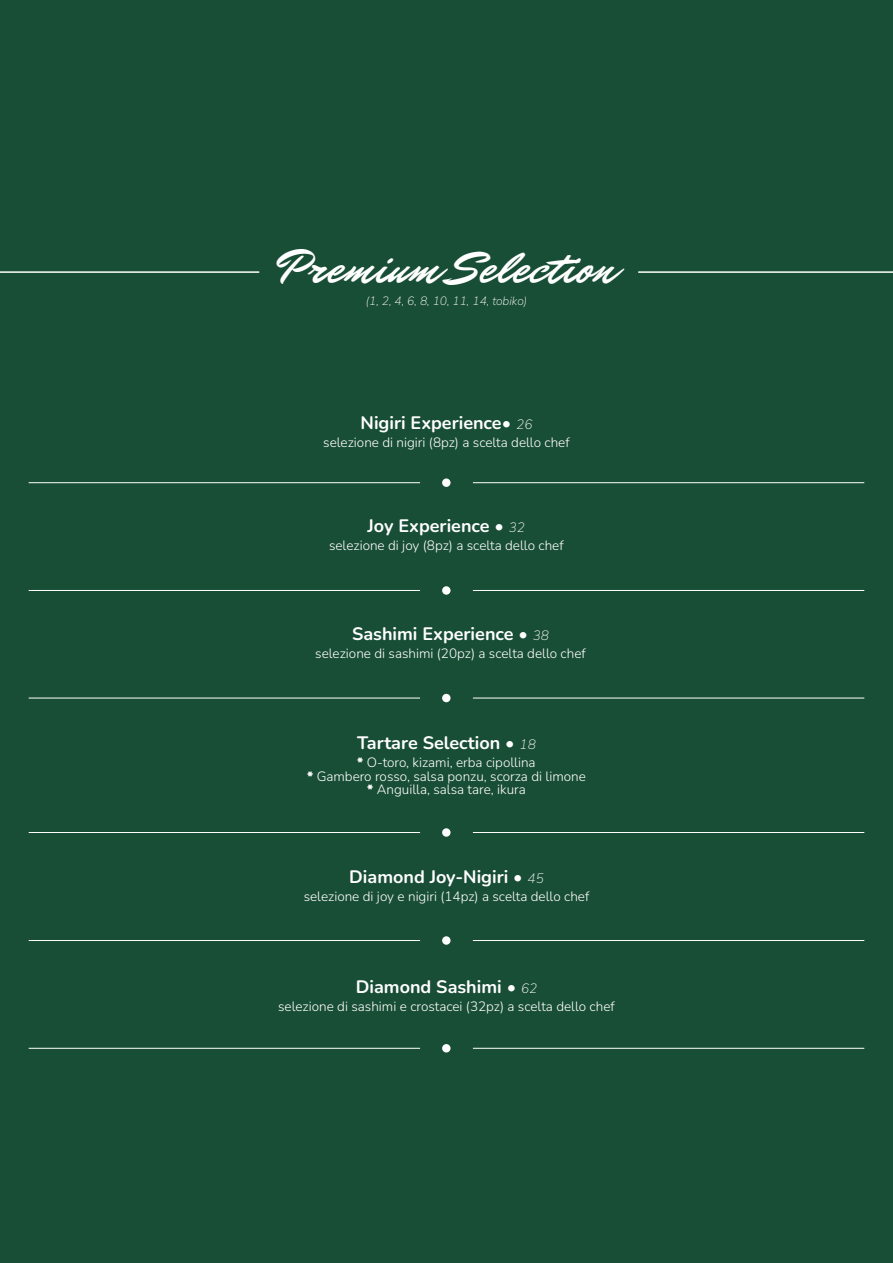
<style>
.page{position:relative;width:893px;height:1263px;background:#194e36}
.page>*{position:absolute;margin:0;border:0;box-sizing:border-box;transform-origin:0 0}
.t1{font:48px "Mr Dafoe";color:#fff}
.t2{font:700 18px "Nunito";color:#fff}
.t3{font:300 13.5px/13.5px "Nunito";color:#fff;text-align:center}
.t4{font:italic 200 12px "Nunito";color:#fff}
.s1{font-weight:200;font-style:italic;font-size:13.5px}
.s2{font-weight:900}
</style>
<div class="page">
<hr style="left:0;top:271px;width:259px;height:2px;background:#fff">
<hr style="left:639px;top:271px;width:254px;height:2px;background:#fff">
<hr style="left:29px;top:832px;width:391px;height:1px;background:#fff">
<hr style="left:473px;top:832px;width:391px;height:1px;background:#fff">
<div style="left:442px;top:828px;width:9px;height:9px;background:#fff;border-radius:50%"></div>
<hr style="left:29px;top:940px;width:391px;height:1px;background:#fff">
<hr style="left:473px;top:940px;width:391px;height:1px;background:#fff">
<div style="left:442px;top:936px;width:9px;height:9px;background:#fff;border-radius:50%"></div>
<hr style="left:29px;top:1048px;width:391px;height:1px;background:#fff">
<hr style="left:473px;top:1048px;width:391px;height:1px;background:#fff">
<div style="left:442px;top:1044px;width:9px;height:8px;background:#fff;border-radius:50%"></div>
<hr style="left:29px;top:698px;width:391px;height:1px;background:#fff">
<hr style="left:473px;top:698px;width:391px;height:1px;background:#fff">
<div style="left:442px;top:694px;width:9px;height:8px;background:#fff;border-radius:50%"></div>
<hr style="left:29px;top:590px;width:391px;height:1px;background:#fff">
<hr style="left:473px;top:590px;width:391px;height:1px;background:#fff">
<div style="left:442px;top:586px;width:9px;height:9px;background:#fff;border-radius:50%"></div>
<hr style="left:29px;top:482px;width:391px;height:1px;background:#fff">
<hr style="left:473px;top:482px;width:391px;height:1px;background:#fff">
<div style="left:442px;top:478px;width:9px;height:9px;background:#fff;border-radius:50%"></div>
<h1 class="t1" style="left:278px;top:235px;width:339px">Premium Selection</h1>
<p class="t4" style="left:366px;top:293px;width:163px">(1, 2, 4, 6, 8, 10, 11, 14, tobiko)</p>
<h2 class="t2" style="left:361px;top:410px;width:173px">Nigiri Experience• <span class="s1">26</span></h2>
<p class="t3" style="left:323px;top:435px;width:248px">selezione di nigiri (8pz) a scelta dello chef</p>
<h2 class="t2" style="left:368px;top:513px;width:159px">Joy Experience • <span class="s1">32</span></h2>
<p class="t3" style="left:329px;top:538px;width:236px">selezione di joy (8pz) a scelta dello chef</p>
<h2 class="t2" style="left:352px;top:621px;width:198px">Sashimi Experience • <span class="s1">38</span></h2>
<p class="t3" style="left:315px;top:646px;width:272px">selezione di sashimi (20pz) a scelta dello chef</p>
<h2 class="t2" style="left:357px;top:730px;width:180px">Tartare Selection • <span class="s1">18</span></h2>
<p class="t3" style="left:307px;top:755px;width:280px"><span class="s2">*</span> O-toro, kizami, erba cipollina<br><span class="s2">*</span> Gambero rosso, salsa ponzu, scorza di limone <span class="s2">*</span> Anguilla, salsa tare, ikura</p>
<h2 class="t2" style="left:349px;top:864px;width:196px">Diamond Joy-Nigiri • <span class="s1">45</span></h2>
<p class="t3" style="left:304px;top:889px;width:287px">selezione di joy e nigiri (14pz) a scelta dello chef</p>
<h2 class="t2" style="left:356px;top:974px;width:183px">Diamond Sashimi • <span class="s1">62</span></h2>
<p class="t3" style="left:278px;top:999px;width:338px">selezione di sashimi e crostacei (32pz) a scelta dello chef</p>
</div>
